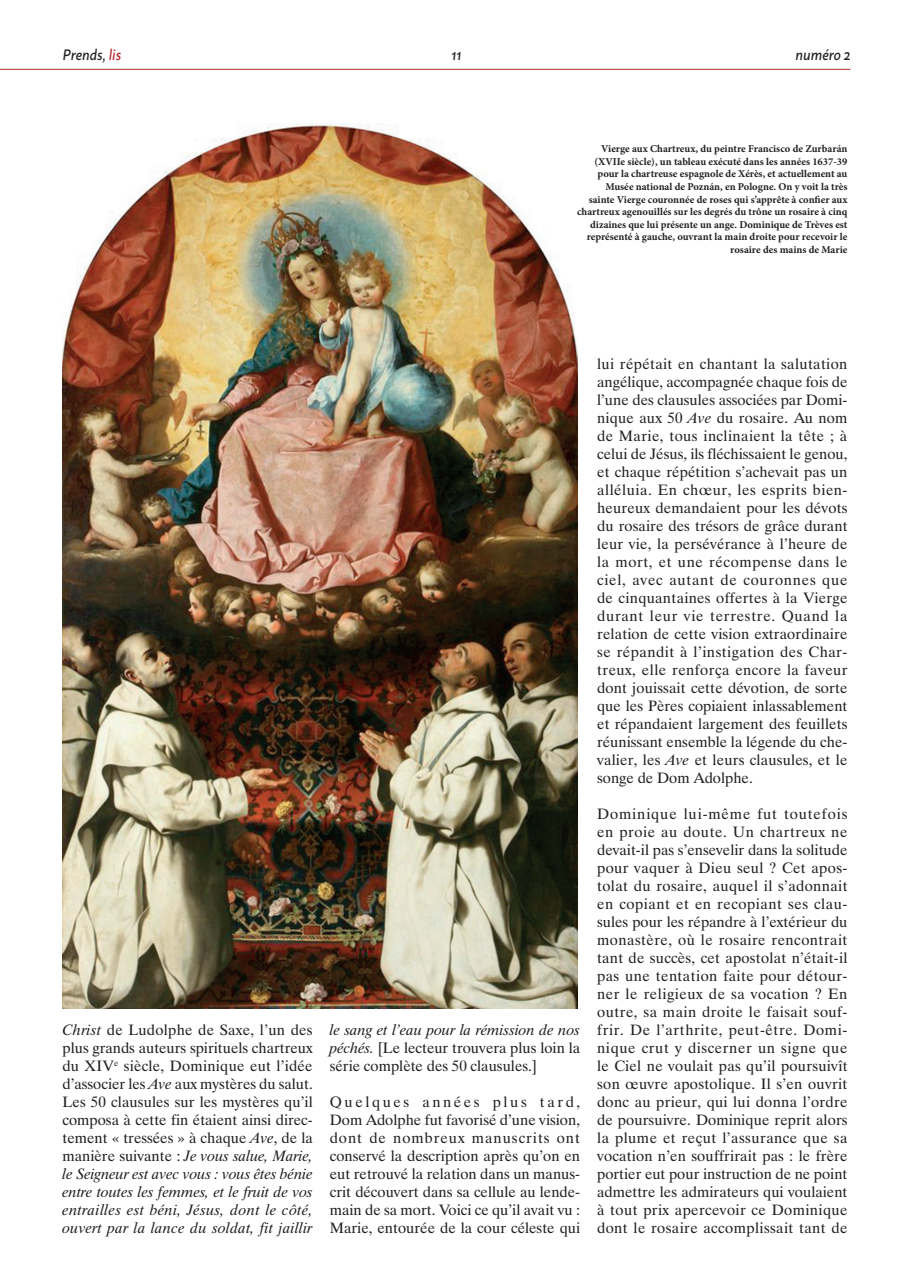
<style>
.page{position:relative;width:910px;height:1280px;background:#fff}
.page>*{position:absolute;margin:0;border:0;box-sizing:border-box;transform-origin:0 0}
.texte{font:15px/18px "Dutch 801 BT";color:#231f20;text-align:justify}
.t1{font:italic 500 15px "Macho";color:#231f20;scale:.95 1}
.t2{font:700 10.5px/12.6px "Minion Pro";color:#231f20;text-align:right}
.s1{color:#b7282e}
.s2{font-style:italic}
</style>
<div class="page">
<hr style="left:0;top:69px;width:850px;height:1px;background:#b7282e">
<img style="left:63px;top:123px;width:514px;height:885px">
<p class="t1" style="left:63px;top:42px;width:63px">Prends, <span class="s1">lis</span></p>
<p class="t1" style="left:452px;top:42px;width:12px">11</p>
<p class="t1" style="left:795px;top:42px;width:59px">numéro 2</p>
<p class="t2" style="left:577px;top:142px;width:272px">Vierge aux Chartreux, du peintre Francisco de Zurbarán (XVIIe siècle), un tableau exécuté dans les années 1637-39 pour la chartreuse espagnole de Xérès, et actuellement au Musée national de Poznán, en Pologne. On y voit la très sainte Vierge couronnée de roses qui s’apprête à confier aux chartreux agenouillés sur les degrés du trône un rosaire à cinq dizaines que lui présente un ange. Dominique de Trèves est représenté à gauche, ouvrant la main droite pour recevoir le rosaire des mains de Marie</p>
<p class="texte" style="left:63px;top:1020px;width:252px"><span class="s2">Christ</span> de Ludolphe de Saxe, l’un des plus grands auteurs spirituels chartreux du XIV<sup>e</sup> siècle, Dominique eut l’idée d’associer les <span class="s2">Ave</span> aux mystères du salut.<br>Les 50 clausules sur les mystères qu’il composa à cette fin étaient ainsi direc&shy;tement « tressées » à chaque <span class="s2">Ave</span>, de la manière suivante : <span class="s2">Je vous salue, Marie, le Seigneur est avec vous : vous êtes bénie entre toutes les femmes, et le fruit de vos entrailles est béni, Jésus, dont le côté, ouvert par la lance du soldat, fit jaillir</span></p>
<p class="texte" style="left:330px;top:1020px;width:252px"><span class="s2">le sang et l’eau pour la rémission de nos péchés.</span> [Le lecteur trouvera plus loin la série complète des 50 clausules.]</p>
<p class="texte" style="left:330px;top:1092px;width:252px">Quelques années plus tard, Dom Adolphe fut favorisé d’une vision, dont de nombreux manuscrits ont conservé la description après qu’on en eut retrouvé la relation dans un manus&shy;crit découvert dans sa cellule au lende&shy;main de sa mort. Voici ce qu’il avait vu :<br>Marie, entourée de la cour céleste qui</p>
<p class="texte" style="left:597px;top:354px;width:252px">lui répétait en chantant la salutation angélique, accompagnée chaque fois de l’une des clausules associées par Domi&shy;nique aux 50 <span class="s2">Ave</span> du rosaire. Au nom de Marie, tous inclinaient la tête ; à celui de Jésus, ils fléchissaient le genou, et chaque répétition s’achevait pas un alléluia. En chœur, les esprits bien&shy;heureux demandaient pour les dévots du rosaire des trésors de grâce durant leur vie, la persévérance à l’heure de la mort, et une récompense dans le ciel, avec autant de couronnes que de cinquantaines offertes à la Vierge durant leur vie terrestre. Quand la relation de cette vision extraordinaire se répandit à l’instigation des Char&shy;treux, elle renforça encore la faveur dont jouissait cette dévotion, de sorte que les Pères copiaient inlassablement et répandaient largement des feuillets réunissant ensemble la légende du che&shy;valier, les <span class="s2">Ave</span> et leurs clausules, et le songe de Dom Adolphe.</p>
<p class="texte" style="left:597px;top:804px;width:252px">Dominique lui-même fut toutefois en proie au doute. Un chartreux ne devait-il pas s’ensevelir dans la solitude pour vaquer à Dieu seul ? Cet apos&shy;tolat du rosaire, auquel il s’adonnait en copiant et en recopiant ses clau&shy;sules pour les répandre à l’extérieur du monastère, où le rosaire rencontrait tant de succès, cet apostolat n’était-il pas une tentation faite pour détour&shy;ner le religieux de sa vocation ? En outre, sa main droite le faisait souf&shy;frir. De l’arthrite, peut-être. Domi&shy;nique crut y discerner un signe que le Ciel ne voulait pas qu’il poursuivît son œuvre apostolique. Il s’en ouvrit donc au prieur, qui lui donna l’ordre de poursuivre. Dominique reprit alors la plume et reçut l’assurance que sa vocation n’en souffrirait pas : le frère portier eut pour instruction de ne point admettre les admirateurs qui voulaient à tout prix apercevoir ce Dominique dont le rosaire accomplissait tant de</p>
</div>
